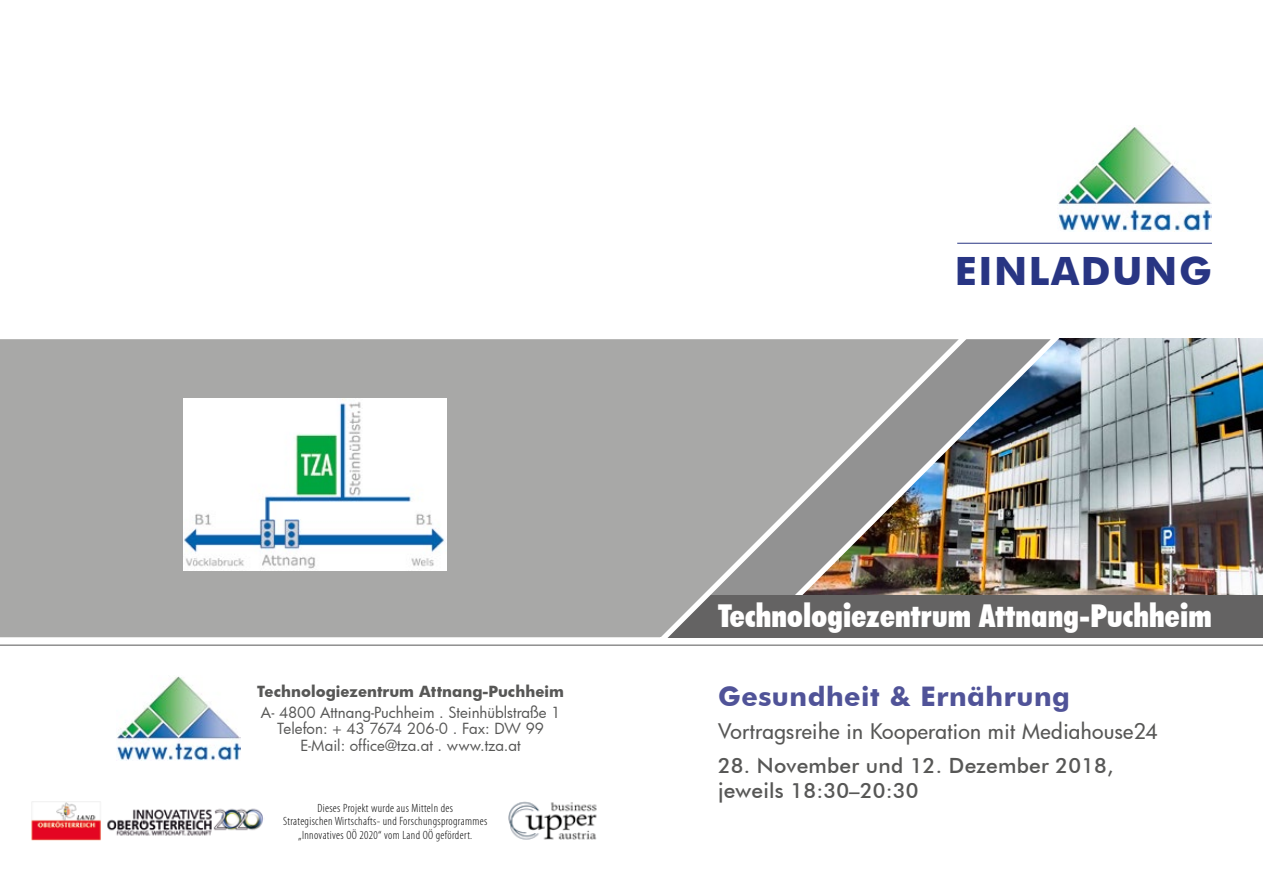
<style>
.page{position:relative;width:1263px;height:893px;background:#fff}
.page>*{position:absolute;margin:0;border:0;box-sizing:border-box;transform-origin:0 0}
.t1{font:700 39px "Futura BT";letter-spacing:.04em;color:#283583}
.t2{font:900 condensed 31.5px "Futura BT";letter-spacing:.005em;color:#fff}
.t3{font:700 27px "Futura BT";letter-spacing:.02em;color:#505398}
.t4{font:500 21px/25.2px "Futura BT";letter-spacing:.01em;color:#575756}
.t5{font:500 21px "Futura";letter-spacing:.015em;color:#575756}
.t6{font:15px/16.5px "Futura";color:#575756;text-align:center}
.t7{font:700 15px "Futura";color:#575756}
.t8{font:300 condensed 12px/13.5px "Myriad Pro";letter-spacing:.03em;color:#000;text-align:center}
</style>
<div class="page">
<img style="left:1073px;top:339px;width:190px;height:255px">
<img style="left:981px;top:338px;width:92px;height:307px">
<div style="left:354px;top:595px;width:909px;height:42px;background:#646363"></div>
<img style="left:1058px;top:127px;width:154px;height:104px">
<svg style="left:0;top:339px;width:981px;height:306px;background:#a2a2a0"></svg>
<img style="left:183px;top:399px;width:263px;height:172px">
<img style="left:117px;top:676px;width:123px;height:85px">
<img style="left:31px;top:801px;width:232px;height:40px">
<img style="left:508px;top:801px;width:89px;height:39px">
<hr style="left:957px;top:243px;width:255px;height:1px;background:#283583">
<hr style="left:0;top:645px;width:1263px;height:1px;background:#575756">
<p class="t7" style="left:257px;top:681px;width:308px">Technologiezentrum Attnang-Puchheim</p>
<p class="t6" style="left:261px;top:703px;width:301px">A- 4800 Attnang-Puchheim . Steinhüblstraße 1<br>Telefon: + 43 7674 206-0 . Fax: DW 99<br>E-Mail: office@tza.at . www.tza.at</p>
<p class="t8" style="left:283px;top:801px;width:206px">Dieses Projekt wurde aus Mitteln des<br>Strategischen Wirtschafts- und Forschungsprogrammes „Innovatives OÖ 2020“ vom Land OÖ gefördert.</p>
<h1 class="t1" style="left:955px;top:247px;width:259px">EINLADUNG</h1>
<h2 class="t2" style="left:718px;top:597px;width:495px">Technologiezentrum Attnang-Puchheim</h2>
<h3 class="t3" style="left:718px;top:679px;width:353px">Gesundheit &amp; Ernährung</h3>
<h3 class="t5" style="left:718px;top:717px;width:441px">Vortragsreihe in Kooperation mit Mediahouse24</h3>
<h3 class="t4" style="left:718px;top:753px;width:397px">28. November und 12. Dezember 2018, jeweils 18:30–20:30</h3>
</div>
